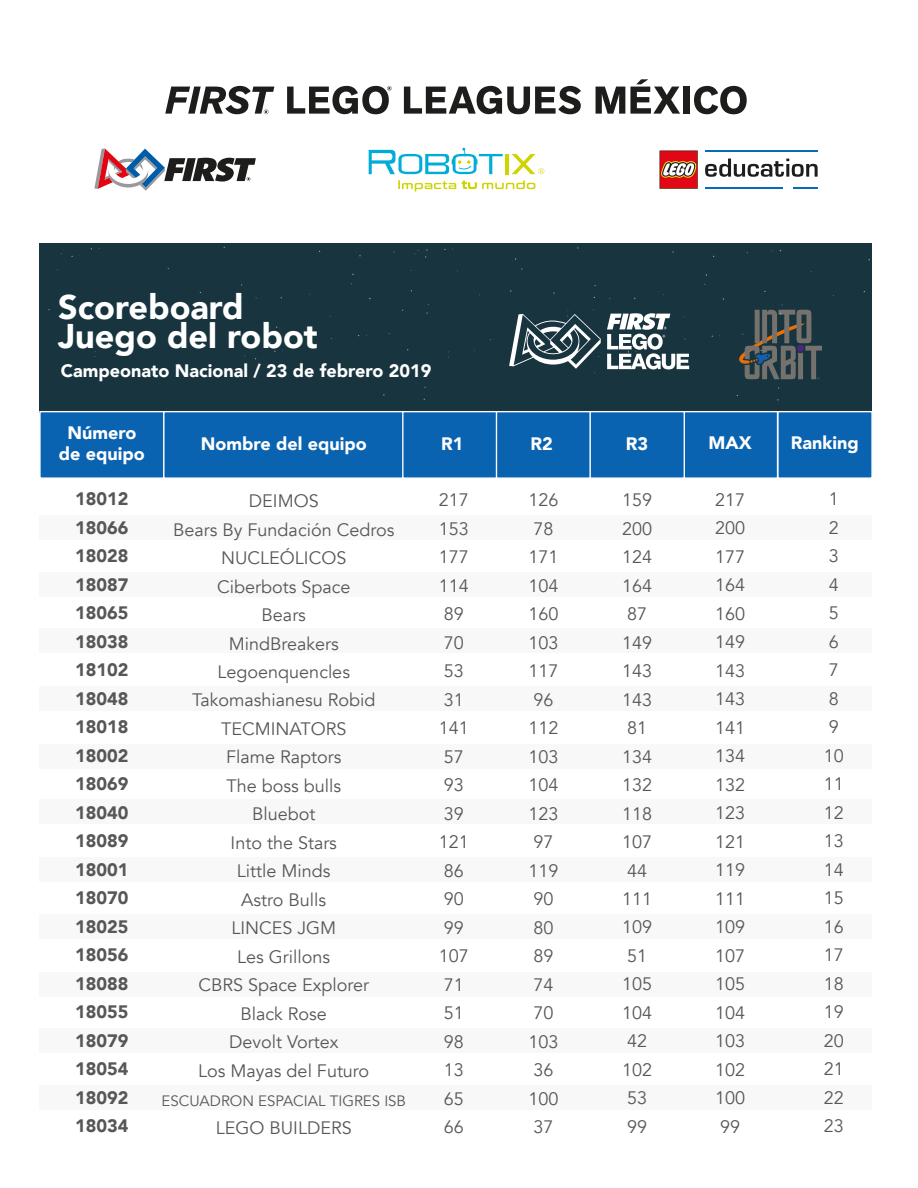
<style>
.page{position:relative;width:918px;height:1188px;background:#fff}
.page>*{position:absolute;margin:0;border:0;box-sizing:border-box;transform-origin:0 0}
.t1{font:900 34.2px/29.4px "Avenir";color:#fff}
.t2{font:18px/28.5px "Avenir";color:#575756}
.t3{font:900 18px/28.5px "Avenir";color:#575756;text-align:justify}
.t4{font:900 18px/21.6px "Avenir";color:#fff;text-align:center}
.t5{font:15px "Avenir";color:#575756}
</style>
<div class="page">
<div style="left:40px;top:244px;width:832px;height:169px;background:#18343f"></div>
<div style="left:40px;top:515px;width:832px;height:25px;background:#f8f8f8"></div>
<div style="left:40px;top:572px;width:832px;height:25px;background:#f8f8f8"></div>
<div style="left:40px;top:628px;width:832px;height:25px;background:#f8f8f8"></div>
<div style="left:40px;top:686px;width:832px;height:25px;background:#f8f8f8"></div>
<div style="left:40px;top:744px;width:832px;height:25px;background:#f8f8f8"></div>
<div style="left:40px;top:799px;width:832px;height:25px;background:#f8f8f8"></div>
<div style="left:40px;top:857px;width:832px;height:25px;background:#f8f8f8"></div>
<div style="left:40px;top:914px;width:832px;height:25px;background:#f8f8f8"></div>
<div style="left:40px;top:972px;width:832px;height:25px;background:#f8f8f8"></div>
<div style="left:40px;top:1028px;width:832px;height:25px;background:#f8f8f8"></div>
<div style="left:40px;top:1085px;width:832px;height:25px;background:#f8f8f8"></div>
<svg style="left:404px;top:86px;width:177px;height:28px"></svg>
<svg style="left:596px;top:79px;width:84px;height:35px"></svg>
<div style="left:683px;top:87px;width:7px;height:27px;background:#1d1d1b"></div>
<svg style="left:694px;top:86px;width:53px;height:28px"></svg>
<svg style="left:165px;top:86px;width:109px;height:28px"></svg>
<svg style="left:287px;top:86px;width:105px;height:28px"></svg>
<svg style="left:705px;top:159px;width:113px;height:18px"></svg>
<hr style="left:705px;top:151px;width:113px;height:1px;background:#046db5">
<hr style="left:705px;top:187px;width:78px;height:2px;background:#046db5">
<hr style="left:793px;top:187px;width:25px;height:2px;background:#046db5">
<svg style="left:660px;top:151px;width:38px;height:38px"></svg>
<svg style="left:462px;top:180px;width:73px;height:9px"></svg>
<svg style="left:398px;top:180px;width:58px;height:12px"></svg>
<hr style="left:506px;top:154px;width:3px;height:20px;background:#cfd400">
<svg style="left:512px;top:154px;width:32px;height:20px"></svg>
<svg style="left:369px;top:148px;width:134px;height:26px"></svg>
<svg style="left:94px;top:149px;width:162px;height:42px"></svg>
<svg style="left:739px;top:304px;width:83px;height:75px"></svg>
<svg style="left:607px;top:313px;width:82px;height:56px"></svg>
<svg style="left:509px;top:309px;width:92px;height:65px"></svg>
<div style="left:683px;top:411px;width:95px;height:68px;background:#0a63b0;border:1px solid #fff"></div>
<div style="left:39px;top:411px;width:126px;height:68px;background:#0a63b0;border:1px solid #fff"></div>
<div style="left:163px;top:411px;width:241px;height:68px;background:#0a63b0;border:1px solid #fff"></div>
<div style="left:402px;top:411px;width:96px;height:68px;background:#0a63b0;border:1px solid #fff"></div>
<div style="left:496px;top:411px;width:95px;height:68px;background:#0a63b0;border:1px solid #fff"></div>
<div style="left:590px;top:411px;width:95px;height:68px;background:#0a63b0;border:1px solid #fff"></div>
<div style="left:777px;top:411px;width:96px;height:68px;background:#0a63b0;border:1px solid #fff"></div>
<h1 class="t1" style="left:58px;top:292px;width:261px">Scoreboard<br>Juego del robot</h1>
<p class="t4" style="left:61px;top:359px;width:372px">Campeonato Nacional / 23 de febrero 2019</p>
<p class="t4" style="left:59px;top:421px;width:88px">Número de equipo</p>
<p class="t4" style="left:201px;top:433px;width:167px">Nombre del equipo</p>
<p class="t4" style="left:441px;top:432px;width:24px">R1</p>
<p class="t4" style="left:530px;top:432px;width:24px">R2</p>
<p class="t4" style="left:626px;top:432px;width:24px">R3</p>
<p class="t4" style="left:709px;top:432px;width:45px">MAX</p>
<p class="t4" style="left:791px;top:431px;width:70px">Ranking</p>
<p class="t3" style="left:75px;top:484px;width:55px">18012<br>18066<br>18028<br>18087<br>18065<br>18038<br>18102<br>18048<br>18018<br>18002<br>18069<br>18040<br>18089<br>18001<br>18070<br>18025<br>18056<br>18088<br>18055<br>18079<br>18054<br>18092<br>18034</p>
<p class="t2" style="left:173px;top:487px;width:223px;text-align:center">DEIMOS<br>Bears By Fundación Cedros<br>NUCLEÓLICOS<br>Ciberbots Space<br>Bears<br>MindBreakers<br>Legoenquencles<br>Takomashianesu Robid<br>TECMINATORS<br>Flame Raptors<br>The boss bulls<br>Bluebot<br>Into the Stars<br>Little Minds<br>Astro Bulls<br>LINCES JGM<br>Les Grillons<br>CBRS Space Explorer<br>Black Rose<br>Devolt Vortex<br>Los Mayas del Futuro</p>
<p class="t5" style="left:162px;top:1092px;width:246px">ESCUADRON ESPACIAL TIGRES ISB</p>
<p class="t2" style="left:216px;top:1114px;width:137px">LEGO BUILDERS</p>
<p class="t2" style="left:439px;top:486px;width:32px">217<br>153<br>177<br>114<br>89<br>70<br>53<br>31<br>141<br>57<br>93<br>39<br>121<br>86<br>90<br>99<br>107<br>71<br>51<br>98<br>13<br>65<br>66</p>
<p class="t2" style="left:529px;top:486px;width:32px">126<br>78<br>171<br>104<br>160<br>103<br>117<br>96<br>112<br>103<br>104<br>123<br>97<br>119<br>90<br>80<br>89<br>74<br>70<br>103<br>36<br>100<br>37</p>
<p class="t2" style="left:622px;top:486px;width:32px">159<br>200<br>124<br>164<br>87<br>149<br>143<br>143<br>81<br>134<br>132<br>118<br>107<br>44<br>111<br>109<br>51<br>105<br>104<br>42<br>102<br>53<br>99</p>
<p class="t2" style="left:715px;top:486px;width:32px;text-align:justify">217<br>200<br>177<br>164<br>160<br>149<br>143<br>143<br>141<br>134<br>132<br>123<br>121<br>119<br>111<br>109<br>107<br>105<br>104<br>103<br>102<br>100<br>99</p>
<p class="t2" style="left:824px;top:485px;width:22px">1<br>2<br>3<br>4<br>5<br>6<br>7<br>8<br>9<br>10<br>11<br>12<br>13<br>14<br>15<br>16<br>17<br>18<br>19<br>20<br>21<br>22<br>23</p>
</div>
